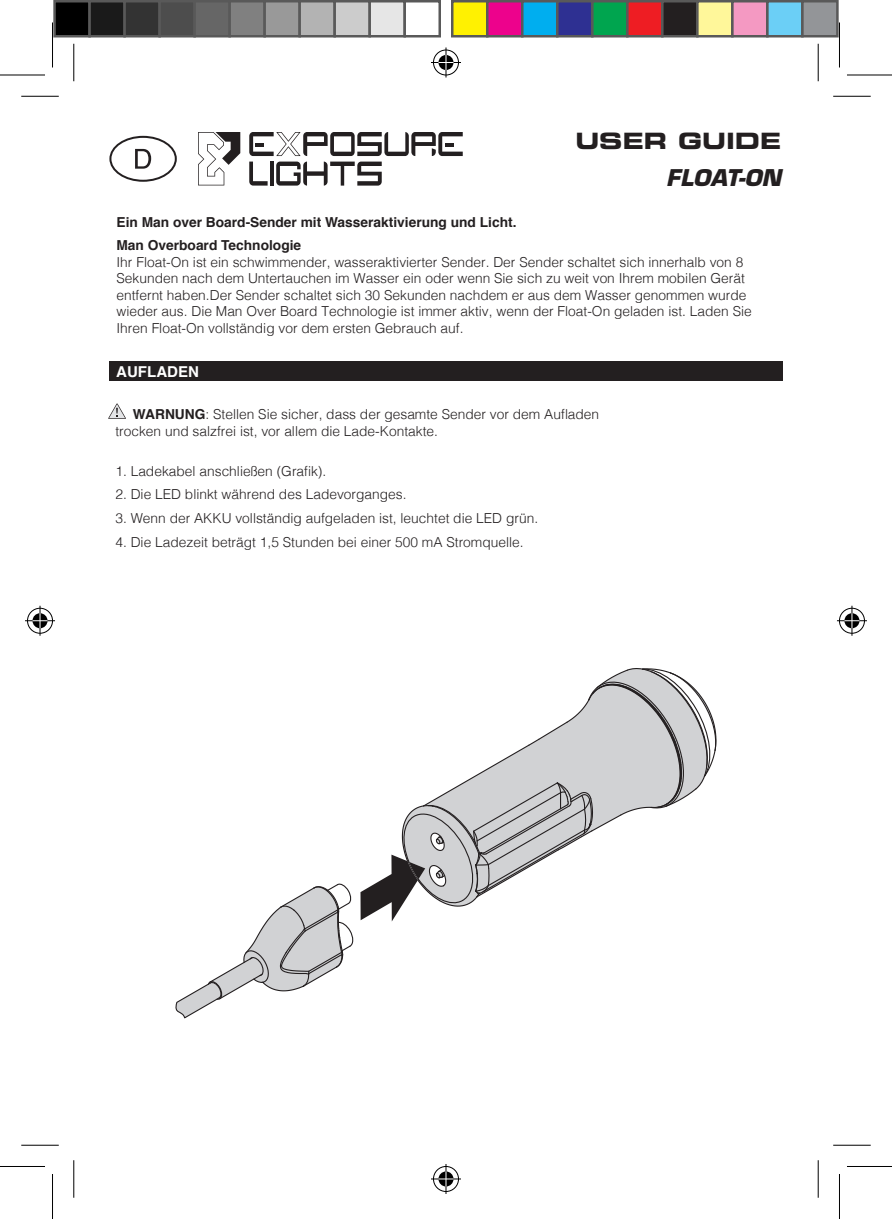
<style>
.page{position:relative;width:892px;height:1219px;background:#fff}
.page>*{position:absolute;margin:0;border:0;box-sizing:border-box;transform-origin:0 0}
.t1{font:22.5px "Eurostile LT Std Bold Ex 2";color:#231f20}
.t2{font:italic 700 22.5px "Eurostile LT Std";color:#231f20}
.t3{font:700 15px "Helvetica";color:#fff}
.t4{font:300 13.75px/16.5px "Helvetica";color:#231f20}
.t5{font:700 13.75px/23.5px "Helvetica";color:#231f20}
.s1{font-weight:700}
</style>
<div class="page">
<svg style="left:109px;top:136px;width:68px;height:46px"></svg>
<svg style="left:360px;top:668px;width:357px;height:253px"></svg>
<svg style="left:175px;top:883px;width:179px;height:136px"></svg>
<div style="left:109px;top:361px;width:673px;height:20px;background:#231f20"></div>
<svg style="left:108px;top:403px;width:18px;height:16px"></svg>
<svg style="left:411px;top:132px;width:52px;height:24px"></svg>
<svg style="left:384px;top:132px;width:25px;height:24px"></svg>
<svg style="left:249px;top:132px;width:133px;height:24px"></svg>
<svg style="left:249px;top:162px;width:18px;height:24px"></svg>
<hr style="left:270px;top:162px;width:4px;height:24px;background:#231f20">
<svg style="left:276px;top:162px;width:106px;height:24px"></svg>
<svg style="left:198px;top:132px;width:42px;height:53px"></svg>
<hr style="left:21px;top:96px;width:38px;height:1px;background:#000">
<hr style="left:833px;top:96px;width:37px;height:1px;background:#000">
<hr style="left:21px;top:1145px;width:38px;height:1px;background:#000">
<hr style="left:833px;top:1145px;width:37px;height:1px;background:#000">
<hr style="left:73px;top:44px;width:1px;height:37px;background:#000">
<hr style="left:73px;top:1160px;width:1px;height:38px;background:#000">
<hr style="left:817px;top:44px;width:1px;height:37px;background:#000">
<hr style="left:817px;top:1160px;width:1px;height:38px;background:#000">
<svg style="left:0;top:74px;width:45px;height:1px"></svg>
<svg style="left:847px;top:74px;width:45px;height:1px"></svg>
<hr style="left:0;top:75px;width:45px;height:1px;background:#000">
<hr style="left:847px;top:75px;width:45px;height:1px;background:#000">
<hr style="left:0;top:1166px;width:45px;height:1px;background:#000">
<hr style="left:847px;top:1166px;width:45px;height:1px;background:#000">
<hr style="left:52px;top:22px;width:1px;height:45px;background:#000">
<hr style="left:52px;top:1174px;width:1px;height:45px;background:#000">
<hr style="left:839px;top:22px;width:1px;height:45px;background:#000">
<hr style="left:839px;top:1174px;width:1px;height:45px;background:#000">
<div style="left:432px;top:48px;width:28px;height:29px;border:3px solid #fff;border-radius:50%"></div>
<hr style="left:431px;top:61px;width:30px;height:3px;background:#fff">
<hr style="left:444px;top:47px;width:3px;height:30px;background:#fff">
<div style="left:437px;top:53px;width:18px;height:19px;border:3px solid #fff;border-radius:50%"></div>
<div style="left:433px;top:50px;width:26px;height:25px;border:1px solid #000;border-radius:50%"></div>
<hr style="left:431px;top:62px;width:30px;height:1px;background:#000">
<hr style="left:445px;top:47px;width:1px;height:30px;background:#000">
<svg style="left:438px;top:55px;width:15px;height:15px"></svg>
<div style="left:432px;top:1165px;width:28px;height:28px;border:3px solid #fff;border-radius:50%"></div>
<hr style="left:431px;top:1177px;width:30px;height:3px;background:#fff">
<hr style="left:444px;top:1164px;width:3px;height:30px;background:#fff">
<div style="left:437px;top:1170px;width:18px;height:18px;border:3px solid #fff;border-radius:50%"></div>
<div style="left:433px;top:1166px;width:26px;height:26px;border:1px solid #000;border-radius:50%"></div>
<hr style="left:431px;top:1178px;width:30px;height:1px;background:#000">
<hr style="left:445px;top:1164px;width:1px;height:30px;background:#000">
<svg style="left:438px;top:1171px;width:15px;height:15px"></svg>
<div style="left:26px;top:607px;width:28px;height:28px;border:3px solid #fff;border-radius:50%"></div>
<hr style="left:25px;top:619px;width:30px;height:3px;background:#fff">
<svg style="left:38px;top:606px;width:4px;height:30px"></svg>
<div style="left:31px;top:612px;width:18px;height:18px;border:3px solid #fff;border-radius:50%"></div>
<div style="left:27px;top:608px;width:26px;height:25px;border:1px solid #000;border-radius:50%"></div>
<hr style="left:25px;top:620px;width:30px;height:1px;background:#000">
<hr style="left:40px;top:606px;width:1px;height:30px;background:#000">
<svg style="left:33px;top:613px;width:15px;height:15px"></svg>
<div style="left:838px;top:607px;width:28px;height:28px;border:3px solid #fff;border-radius:50%"></div>
<hr style="left:837px;top:619px;width:30px;height:3px;background:#fff">
<hr style="left:850px;top:606px;width:3px;height:30px;background:#fff">
<div style="left:843px;top:612px;width:18px;height:18px;border:3px solid #fff;border-radius:50%"></div>
<div style="left:839px;top:608px;width:25px;height:25px;border:1px solid #000;border-radius:50%"></div>
<hr style="left:837px;top:620px;width:30px;height:1px;background:#000">
<hr style="left:851px;top:606px;width:1px;height:30px;background:#000">
<svg style="left:844px;top:613px;width:15px;height:15px"></svg>
<div style="left:55px;top:1px;width:35px;height:35px;background:#000"></div>
<div style="left:53px;top:0;width:38px;height:37px;border:2px solid #595959"></div>
<div style="left:90px;top:1px;width:35px;height:35px;background:#1a1a1a"></div>
<div style="left:88px;top:0;width:38px;height:37px;border:2px solid #595959"></div>
<div style="left:125px;top:1px;width:35px;height:35px;background:#333"></div>
<div style="left:123px;top:0;width:38px;height:37px;border:2px solid #595959"></div>
<div style="left:160px;top:1px;width:35px;height:35px;background:#4d4d4d"></div>
<div style="left:158px;top:0;width:38px;height:37px;border:2px solid #595959"></div>
<div style="left:195px;top:1px;width:35px;height:35px;background:#666"></div>
<div style="left:193px;top:0;width:38px;height:37px;border:2px solid #595959"></div>
<div style="left:230px;top:1px;width:35px;height:35px;background:#808080"></div>
<div style="left:228px;top:0;width:38px;height:37px;border:2px solid #595959"></div>
<div style="left:265px;top:1px;width:35px;height:35px;background:#999"></div>
<div style="left:263px;top:0;width:38px;height:37px;border:2px solid #595959"></div>
<div style="left:300px;top:1px;width:35px;height:35px;background:#b3b3b3"></div>
<div style="left:298px;top:0;width:38px;height:37px;border:2px solid #595959"></div>
<div style="left:335px;top:1px;width:35px;height:35px;background:#ccc"></div>
<div style="left:333px;top:0;width:38px;height:37px;border:2px solid #595959"></div>
<div style="left:370px;top:1px;width:35px;height:35px;background:#e6e6e6"></div>
<div style="left:368px;top:0;width:38px;height:37px;border:2px solid #595959"></div>
<div style="left:403px;top:0;width:38px;height:37px;border:2px solid #595959"></div>
<div style="left:452px;top:1px;width:35px;height:35px;background:#fff101"></div>
<div style="left:451px;top:0;width:37px;height:37px;border:2px solid #595959"></div>
<div style="left:487px;top:1px;width:35px;height:35px;background:#ed028c"></div>
<div style="left:486px;top:0;width:37px;height:37px;border:2px solid #595959"></div>
<div style="left:522px;top:1px;width:35px;height:35px;background:#00aeef"></div>
<div style="left:521px;top:0;width:37px;height:37px;border:2px solid #595959"></div>
<div style="left:557px;top:1px;width:35px;height:35px;background:#2e3092"></div>
<div style="left:556px;top:0;width:37px;height:37px;border:2px solid #595959"></div>
<div style="left:592px;top:1px;width:35px;height:35px;background:#00a54f"></div>
<div style="left:591px;top:0;width:37px;height:37px;border:2px solid #595959"></div>
<div style="left:627px;top:1px;width:35px;height:35px;background:#ee1d23"></div>
<div style="left:626px;top:0;width:37px;height:37px;border:2px solid #595959"></div>
<div style="left:662px;top:1px;width:35px;height:35px;background:#231f20"></div>
<div style="left:661px;top:0;width:37px;height:37px;border:2px solid #595959"></div>
<div style="left:697px;top:1px;width:35px;height:35px;background:#fff79a"></div>
<div style="left:696px;top:0;width:37px;height:37px;border:2px solid #595959"></div>
<div style="left:732px;top:1px;width:35px;height:35px;background:#f499c2"></div>
<div style="left:731px;top:0;width:37px;height:37px;border:2px solid #595959"></div>
<div style="left:767px;top:1px;width:35px;height:35px;background:#6bcff6"></div>
<div style="left:766px;top:0;width:37px;height:37px;border:2px solid #595959"></div>
<div style="left:802px;top:1px;width:35px;height:35px;background:#939598"></div>
<div style="left:801px;top:0;width:37px;height:37px;border:2px solid #595959"></div>
<h1 class="t1" style="left:575px;top:125px;width:207px">USER GUIDE</h1>
<h1 class="t2" style="left:666px;top:164px;width:116px">FLOAT-ON</h1>
<p class="t5" style="left:116px;top:210px;width:401px">Ein Man over Board-Sender mit Wasseraktivierung und Licht.<br>Man Overboard Technologie</p>
<p class="t4" style="left:116px;top:253px;width:637px">Ihr Float-On ist ein schwimmender, wasseraktivierter Sender. Der Sender schaltet sich innerhalb von 8<br>Sekunden nach dem Untertauchen im Wasser ein oder wenn Sie sich zu weit von Ihrem mobilen Gerät entfernt haben.Der Sender schaltet sich 30 Sekunden nachdem er aus dem Wasser genommen wurde wieder aus. Die Man Over Board Technologie ist immer aktiv, wenn der Float-On geladen ist. Laden Sie Ihren Float-On vollständig vor dem ersten Gebrauch auf.</p>
<p class="t3" style="left:116px;top:359px;width:84px">AUFLADEN</p>
<p class="t4" style="left:115px;top:405px;width:485px;text-indent:18px"><span class="s1">WARNUNG</span>: Stellen Sie sicher, dass der gesamte Sender vor dem Aufladen trocken und salzfrei ist, vor allem die Lade-Kontakte.</p>
<p class="t4" style="left:115px;top:462px;width:212px">1. Ladekabel anschließen (Grafik).</p>
<p class="t4" style="left:115px;top:485px;width:293px">2. Die LED blinkt während des Ladevorganges.</p>
<p class="t4" style="left:115px;top:509px;width:424px">3. Wenn der AKKU vollständig aufgeladen ist, leuchtet die LED grün.</p>
<p class="t4" style="left:115px;top:532px;width:410px">4. Die Ladezeit beträgt 1,5 Stunden bei einer 500 mA Stromquelle.</p>
</div>
